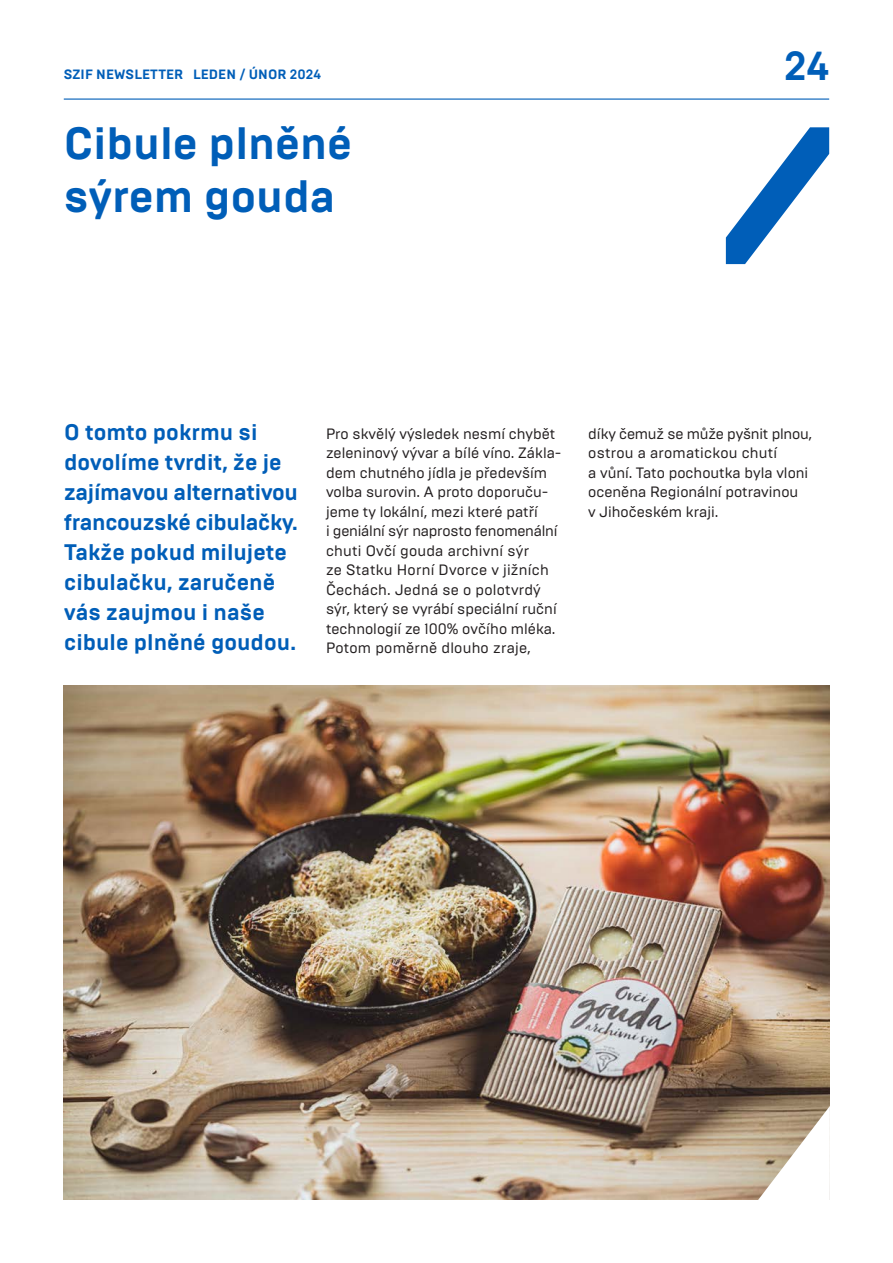
<style>
.page{position:relative;width:893px;height:1263px;background:#fff}
.page>*{position:absolute;margin:0;border:0;box-sizing:border-box;transform-origin:0 0}
.TITULKY{font:700 45px/52.5px "Brutal Type";color:#005eb8}
.t1{font:700 40.5px "Brutal Type";color:#005eb8}
.PEREX{font:700 22.5px/30px "Brutal Type";color:#005eb8}
.TEXT_SAZBA{font:15px/19.5px "Brutal Type";color:#231f20}
.ZÁHLAVÍ{font:700 13.5px "Brutal Type";letter-spacing:.005em;color:#005eb8}
</style>
<div class="page">
<svg style="left:726px;top:127px;width:103px;height:137px"></svg>
<img style="left:64px;top:685px;width:765px;height:514px">
<svg style="left:758px;top:1106px;width:72px;height:94px"></svg>
<hr style="left:64px;top:99px;width:765px;height:1px;background:#005eb8">
<p class="ZÁHLAVÍ" style="left:64px;top:66px;width:259px">SZIF NEWSLETTER LEDEN / ÚNOR 2024</p>
<p class="TITULKY" style="left:64px;top:117px;width:290px">Cibule plněné sýrem gouda</p>
<h2 class="t1" style="left:784px;top:41px;width:46px">24</h2>
<p class="PEREX" style="left:64px;top:417px;width:235px">O tomto pokrmu si dovolíme tvrdit, že je zajímavou alternativou francouzské cibulačky.<br>Takže pokud milujete cibulačku, zaručeně vás zaujmou i naše cibule plněné goudou.</p>
<p class="TEXT_SAZBA" style="left:326px;top:424px;width:237px">Pro skvělý výsledek nesmí chybět zeleninový vývar a bílé víno. Zákla&shy;dem chutného jídla je především volba surovin. A proto doporuču&shy;jeme ty lokální, mezi které patří<br>i geniální sýr naprosto fenomenální chuti Ovčí gouda archivní sýr<br>ze Statku Horní Dvorce v jižních<br>Čechách. Jedná se o polotvrdý sýr, který se vyrábí speciální ruční technologií ze 100% ovčího mléka.<br>Potom poměrně dlouho zraje,</p>
<p class="TEXT_SAZBA" style="left:588px;top:424px;width:225px">díky čemuž se může pyšnit plnou, ostrou a aromatickou chutí<br>a vůní. Tato pochoutka byla vloni oceněna Regionální potravinou<br>v Jihočeském kraji.</p>
</div>
